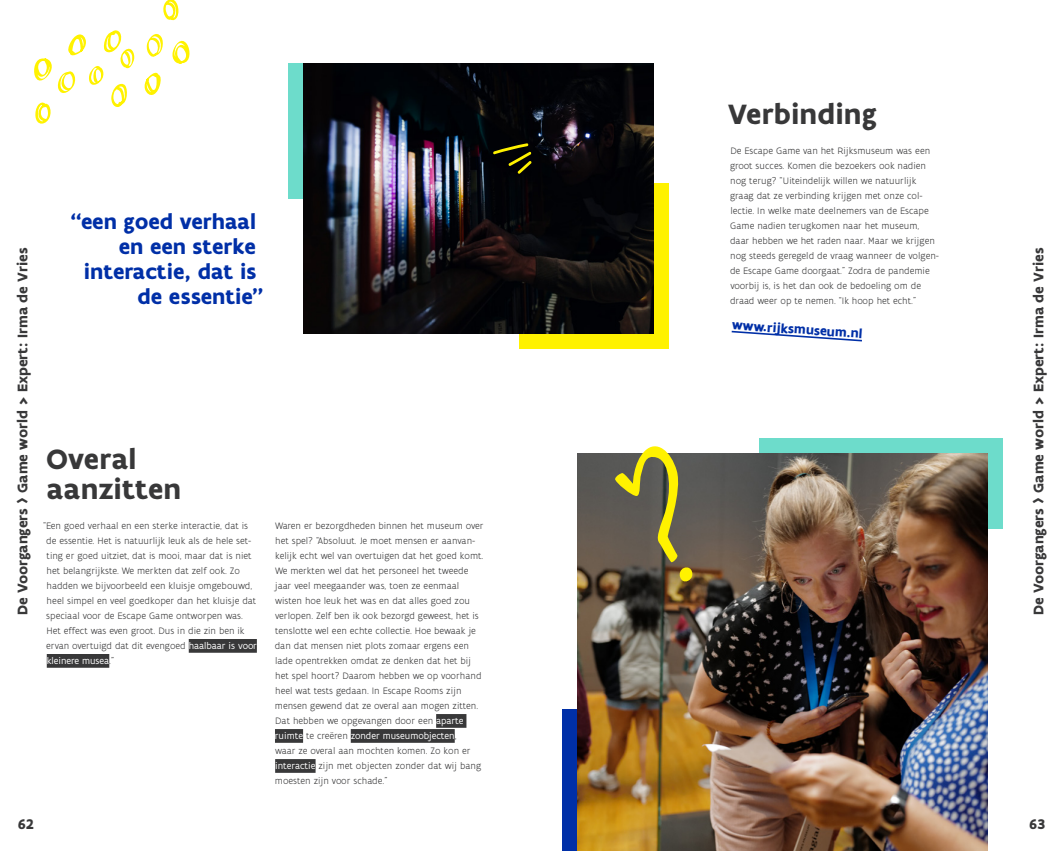
<style>
.page{position:relative;width:1063px;height:851px;background:#fff}
.page>*{position:absolute;margin:0;border:0;box-sizing:border-box;transform-origin:0 0}
.t1{font:700 30px/30px "Flanders Art Sans";color:#383839}
.t2{font:700 22.5px "Flanders Art Sans";color:#002fa7}
.t3{font:700 15px "Flanders Art Sans";color:#383839}
.t4{font:700 13.75px "Flanders Art Sans";color:#002fa7}
.t5{font:300 10px/15px "Flanders Art Sans";color:#383839}
.s1{font-weight:400;color:#fff}
</style>
<div class="page">
<div style="left:759px;top:439px;width:244px;height:90px;background:#6ddccb"></div>
<div style="left:289px;top:64px;width:15px;height:135px;background:#6ddccb"></div>
<div style="left:563px;top:709px;width:15px;height:141px;background:#002fa7"></div>
<div style="left:519px;top:184px;width:150px;height:165px;background:#fff200"></div>
<img style="left:578px;top:454px;width:410px;height:396px">
<img style="left:304px;top:64px;width:350px;height:270px">
<svg style="left:493px;top:143px;width:39px;height:32px"></svg>
<svg style="left:172px;top:40px;width:18px;height:24px"></svg>
<svg style="left:163px;top:0;width:16px;height:21px"></svg>
<svg style="left:146px;top:34px;width:17px;height:23px"></svg>
<svg style="left:144px;top:72px;width:17px;height:23px"></svg>
<svg style="left:34px;top:30px;width:101px;height:94px"></svg>
<div style="left:189px;top:639px;width:68px;height:13px;background:#383839"></div>
<div style="left:47px;top:654px;width:62px;height:13px;background:#383839"></div>
<div style="left:436px;top:714px;width:30px;height:13px;background:#383839"></div>
<div style="left:275px;top:729px;width:28px;height:13px;background:#383839"></div>
<div style="left:351px;top:729px;width:104px;height:13px;background:#383839"></div>
<div style="left:275px;top:759px;width:41px;height:13px;background:#383839"></div>
<svg style="left:731px;top:330px;width:131px;height:12px"></svg>
<svg style="left:615px;top:446px;width:81px;height:138px;background:#7d7749"></svg>
<h1 class="t1" style="left:728px;top:99px;width:151px">Verbinding</h1>
<p class="t5" style="left:730px;top:143px;width:210px">De Escape Game van het Rijksmuseum was een groot succes. Komen die bezoekers ook nadien nog terug? “Uiteindelijk willen we natuurlijk graag dat ze verbinding krijgen met onze col&shy;lectie. In welke mate deelnemers van de Escape Game nadien terugkomen naar het museum, daar hebben we het raden naar. Maar we krijgen nog steeds geregeld de vraag wanneer de volgen&shy;de Escape Game doorgaat.” Zodra de pandemie voorbij is, is het dan ook de bedoeling om de draad weer op te nemen. “Ik hoop het echt.”</p>
<h3 class="t4" style="left:733px;top:316px;width:132px;rotate:4deg">www.rijksmuseum.nl</h3>
<h2 class="t2" style="left:70px;top:207px;width:188px">“een goed verhaal</h2>
<h2 class="t2" style="left:119px;top:232px;width:139px">en een sterke</h2>
<h2 class="t2" style="left:84px;top:257px;width:174px">interactie, dat is</h2>
<h2 class="t2" style="left:138px;top:282px;width:128px">de essentie”</h2>
<h3 class="t3" style="left:13px;top:615px;width:370px;rotate:-90deg">De Voorgangers › Game world &gt; Expert: Irma de Vries</h3>
<h3 class="t3" style="left:1029px;top:615px;width:370px;rotate:-90deg">De Voorgangers › Game world &gt; Expert: Irma de Vries</h3>
<h1 class="t1" style="left:46px;top:444px;width:137px">Overal aanzitten</h1>
<p class="t5" style="left:46px;top:518px;width:212px;text-indent:-3px">“Een goed verhaal en een sterke interactie, dat is de essentie. Het is natuurlijk leuk als de hele set&shy;ting er goed uitziet, dat is mooi, maar dat is niet het belangrijkste. We merkten dat zelf ook. Zo hadden we bijvoorbeeld een kluisje omgebouwd, heel simpel en veel goedkoper dan het kluisje dat speciaal voor de Escape Game ontworpen was.<br>Het effect was even groot. Dus in die zin ben ik ervan overtuigd dat dit evengoed <span class="s1">haalbaar is voor kleinere musea</span>.”</p>
<p class="t5" style="left:275px;top:518px;width:210px">Waren er bezorgdheden binnen het museum over het spel? “Absoluut. Je moet mensen er aanvan&shy;kelijk echt wel van overtuigen dat het goed komt.<br>We merkten wel dat het personeel het tweede jaar veel meegaander was, toen ze eenmaal wisten hoe leuk het was en dat alles goed zou verlopen. Zelf ben ik ook bezorgd geweest, het is tenslotte wel een echte collectie. Hoe bewaak je dan dat mensen niet plots zomaar ergens een lade opentrekken omdat ze denken dat het bij het spel hoort? Daarom hebben we op voorhand heel wat tests gedaan. In Escape Rooms zijn mensen gewend dat ze overal aan mogen zitten.<br>Dat hebben we opgevangen door een <span class="s1">aparte ruimte</span> te creëren <span class="s1">zonder museumobjecten</span>,<br>waar ze overal aan mochten komen. Zo kon er <span class="s1">interactie</span> zijn met objecten zonder dat wij bang moesten zijn voor schade.”</p>
<h3 class="t3" style="left:18px;top:814px;width:18px">62</h3>
<h3 class="t3" style="left:1029px;top:814px;width:18px">63</h3>
</div>
